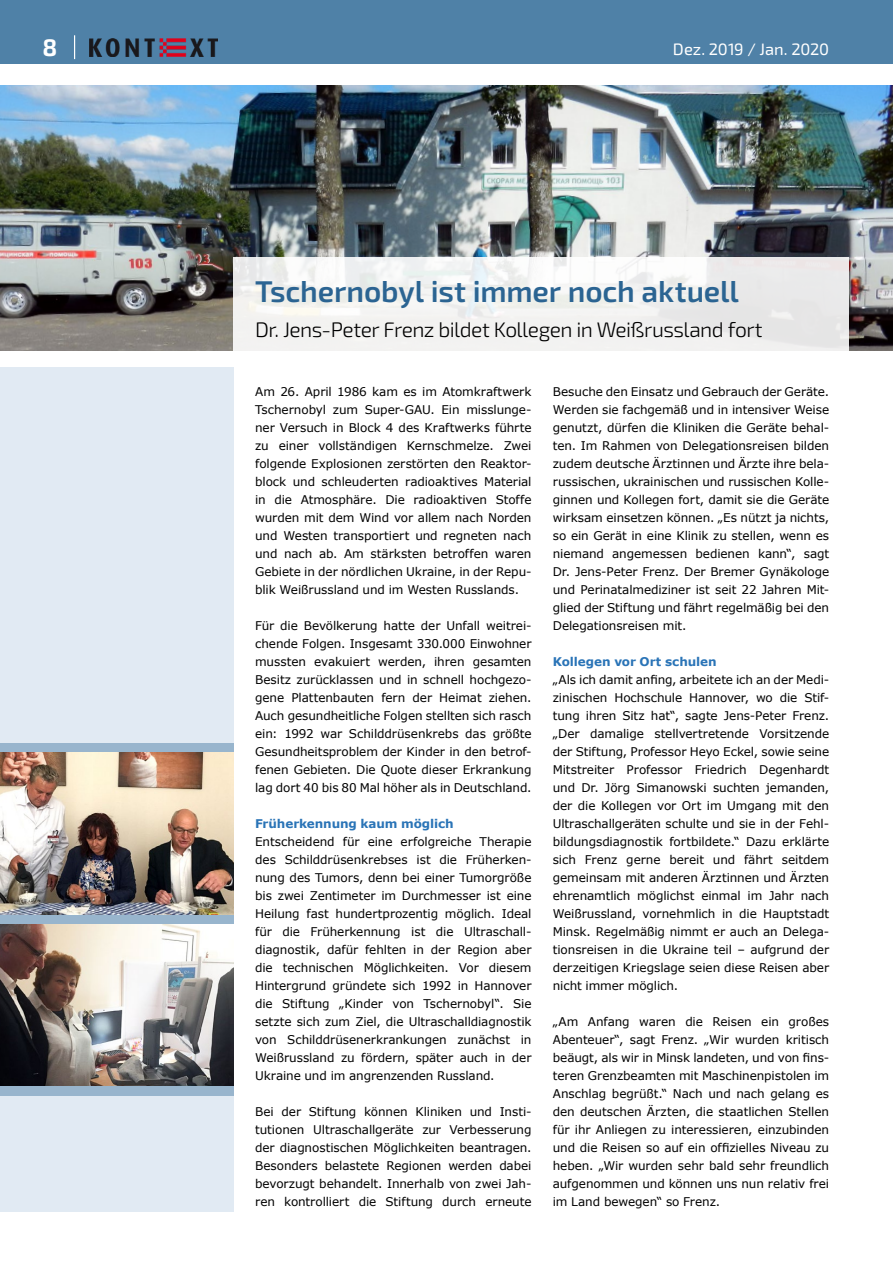
<style>
.page{position:relative;width:893px;height:1263px;background:#fff}
.page>*{position:absolute;margin:0;border:0;box-sizing:border-box;transform-origin:0 0}
.t1{font:600 30px "Exo 2";letter-spacing:-.005em;color:#2b6492}
.t2{font:700 24px "Exo 2";color:#fff}
.t3{font:300 21px "Exo 2";letter-spacing:-.025em;color:#000}
.t4{font:16.5px "Exo 2";letter-spacing:-.005em;color:#fff}
.t5{font:12px/18px "Verdana";letter-spacing:-.01em;color:#000;text-align:justify}
.t6{font:700 12px "Verdana";letter-spacing:-.005em;color:#2a74b7}
</style>
<div class="page">
<div style="left:0;top:85px;width:234px;height:1127px;background:#e1eaf3"></div>
<div style="left:0;top:0;width:893px;height:64px;background:#4f81a7"></div>
<img style="left:89px;top:38px;width:128px;height:18px">
<svg style="left:74px;top:35px;width:1px;height:24px"></svg>
<img style="left:0;top:85px;width:893px;height:266px">
<div style="left:0;top:351px;width:234px;height:16px;background:#fff"></div>
<div style="left:234px;top:257px;width:615px;height:95px;background:linear-gradient(to bottom,#f2f2f2,#efefed)"></div>
<div style="left:0;top:743px;width:234px;height:353px;background:#98b5cd"></div>
<img style="left:0;top:752px;width:234px;height:162px">
<img style="left:0;top:924px;width:234px;height:162px">
<h2 class="t2" style="left:43px;top:34px;width:16px">8</h2>
<h3 class="t4" style="left:673px;top:40px;width:158px">Dez. 2019 / Jan. 2020</h3>
<h1 class="t1" style="left:255px;top:273px;width:485px">Tschernobyl ist immer noch aktuell</h1>
<h3 class="t3" style="left:255px;top:318px;width:509px">Dr. Jens-Peter Frenz bildet Kollegen in Weißrussland fort</h3>
<p class="t5" style="left:255px;top:383px;width:278px">Am 26. April 1986 kam es im Atomkraftwerk Tschernobyl zum Super-GAU. Ein misslunge&shy;ner Versuch in Block 4 des Kraftwerks führte zu einer vollständigen Kernschmelze. Zwei folgende Explosionen zerstörten den Reaktor&shy;block und schleuderten radioaktives Material in die Atmosphäre. Die radioaktiven Stoffe wurden mit dem Wind vor allem nach Norden und Westen transportiert und regneten nach und nach ab. Am stärksten betroffen waren Gebiete in der nördlichen Ukraine, in der Repu&shy;blik Weißrussland und im Westen Russlands.</p>
<p class="t5" style="left:255px;top:617px;width:278px">Für die Bevölkerung hatte der Unfall weitrei&shy;chende Folgen. Insgesamt 330.000 Einwohner mussten evakuiert werden, ihren gesamten Besitz zurücklassen und in schnell hochgezo&shy;gene Plattenbauten fern der Heimat ziehen.<br>Auch gesundheitliche Folgen stellten sich rasch ein: 1992 war Schilddrüsenkrebs das größte Gesundheitsproblem der Kinder in den betrof&shy;fenen Gebieten. Die Quote dieser Erkrankung lag dort 40 bis 80 Mal höher als in Deutschland.</p>
<p class="t6" style="left:255px;top:815px;width:200px">Früherkennung kaum möglich</p>
<p class="t5" style="left:255px;top:833px;width:278px">Entscheidend für eine erfolgreiche Therapie des Schilddrüsenkrebses ist die Früherken&shy;nung des Tumors, denn bei einer Tumorgröße bis zwei Zentimeter im Durchmesser ist eine Heilung fast hundertprozentig möglich. Ideal für die Früherkennung ist die Ultraschall&shy;diagnostik, dafür fehlten in der Region aber die technischen Möglichkeiten. Vor diesem Hintergrund gründete sich 1992 in Hannover die Stiftung „Kinder von Tschernobyl“. Sie setzte sich zum Ziel, die Ultraschalldiagnostik von Schilddrüsenerkrankungen zunächst in Weißrussland zu fördern, später auch in der Ukraine und im angrenzenden Russland.</p>
<p class="t5" style="left:255px;top:1103px;width:278px">Bei der Stiftung können Kliniken und Insti&shy;tutionen Ultraschallgeräte zur Verbesserung der diagnostischen Möglichkeiten beantragen.<br>Besonders belastete Regionen werden dabei bevorzugt behandelt. Innerhalb von zwei Jah&shy;ren kontrolliert die Stiftung durch erneute</p>
<p class="t5" style="left:553px;top:383px;width:278px">Besuche den Einsatz und Gebrauch der Geräte.<br>Werden sie fachgemäß und in intensiver Weise genutzt, dürfen die Kliniken die Geräte behal&shy;ten. Im Rahmen von Delegationsreisen bilden zudem deutsche Ärztinnen und Ärzte ihre bela&shy;russischen, ukrainischen und russischen Kolle&shy;ginnen und Kollegen fort, damit sie die Geräte wirksam einsetzen können. „Es nützt ja nichts, so ein Gerät in eine Klinik zu stellen, wenn es niemand angemessen bedienen kann“, sagt Dr. Jens-Peter Frenz. Der Bremer Gynäkologe und Perinatalmediziner ist seit 22 Jahren Mit&shy;glied der Stiftung und fährt regelmäßig bei den Delegationsreisen mit.</p>
<p class="t6" style="left:553px;top:653px;width:165px">Kollegen vor Ort schulen</p>
<p class="t5" style="left:553px;top:671px;width:278px">„Als ich damit anfing, arbeitete ich an der Medi&shy;zinischen Hochschule Hannover, wo die Stif&shy;tung ihren Sitz hat“, sagte Jens-Peter Frenz. „Der damalige stellvertretende Vorsitzende der Stiftung, Professor Heyo Eckel, sowie seine Mitstreiter Professor Friedrich Degenhardt und Dr. Jörg Simanowski suchten jemanden, der die Kollegen vor Ort im Umgang mit den Ultraschallgeräten schulte und sie in der Fehl&shy;bildungsdiagnostik fortbildete.“ Dazu erklärte sich Frenz gerne bereit und fährt seitdem gemeinsam mit anderen Ärztinnen und Ärzten ehrenamtlich möglichst einmal im Jahr nach Weißrussland, vornehmlich in die Hauptstadt Minsk. Regelmäßig nimmt er auch an Delega&shy;tionsreisen in die Ukraine teil – aufgrund der derzeitigen Kriegslage seien diese Reisen aber nicht immer möglich.</p>
<p class="t5" style="left:553px;top:1013px;width:278px">„Am Anfang waren die Reisen ein großes Abenteuer“, sagt Frenz. „Wir wurden kritisch beäugt, als wir in Minsk landeten, und von fins&shy;teren Grenzbeamten mit Maschinenpistolen im Anschlag begrüßt.“ Nach und nach gelang es den deutschen Ärzten, die staatlichen Stellen für ihr Anliegen zu interessieren, einzubinden und die Reisen so auf ein offizielles Niveau zu heben. „Wir wurden sehr bald sehr freundlich aufgenommen und können uns nun relativ frei im Land bewegen“ so Frenz.</p>
</div>
